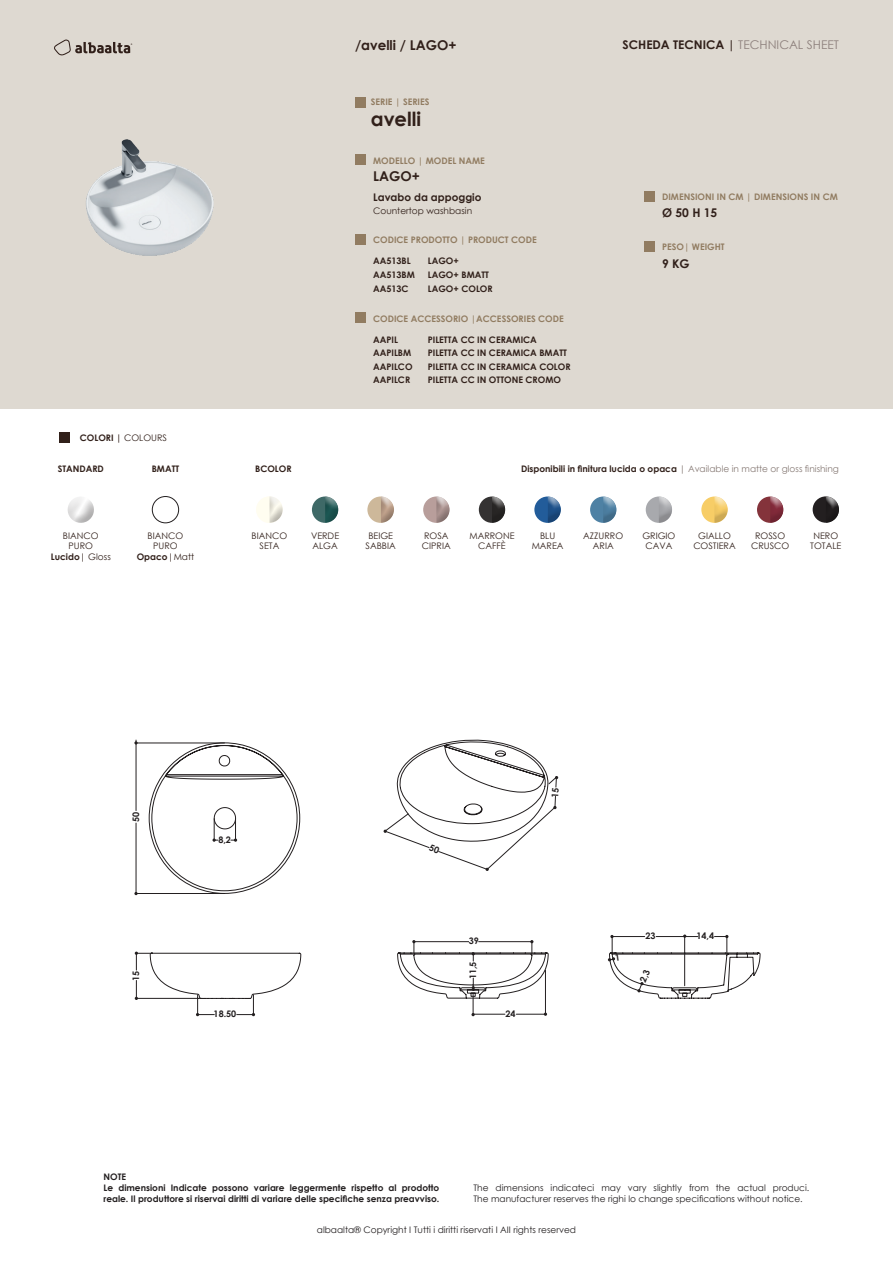
<style>
.page{position:relative;width:893px;height:1263px;background:#fff}
.page>*{position:absolute;margin:0;border:0;box-sizing:border-box;transform-origin:0 0}
.t1{font:700 19.5px "Century Gothic";color:#31201a}
.t2{font:700 13.5px "Century Gothic";color:#31201a}
.t3{font:700 12px "Century Gothic";color:#31201a}
.t4{font:700 10.5px "Century Gothic";color:#31201a}
.t5{font:700 9px "Century Gothic";color:#31201a}
.t6{font:9px/10.8px "Century Gothic";color:#231f20}
.t7{font:9px/10.8px "Century Gothic";color:#31201a;text-align:center}
.t8{font:700 9px/10.8px "Century Gothic";color:#231f20}
.t9{font:700 9px "Century Gothic";color:#917c61}
.s1{font-weight:400;color:#8d807c}
.s2{font-weight:400}
.s3{font-weight:400;color:#867974}
.s4{font-weight:700}
</style>
<div class="page">
<div style="left:0;top:0;width:893px;height:409px;background:#ded9d1"></div>
<div style="left:60px;top:432px;width:10px;height:10px;background:#31201a"></div>
<div style="left:256px;top:496px;width:27px;height:27px;background:#fffdf0;border-radius:50%"></div>
<div style="left:268px;top:494px;width:15px;height:16px;background:#fff;opacity:.75"></div>
<div style="left:268px;top:501px;width:15px;height:23px;background:#231f20;opacity:.2"></div>
<div style="left:367px;top:496px;width:27px;height:27px;background:#cdb89a;border-radius:50%"></div>
<div style="left:379px;top:494px;width:15px;height:16px;background:#fff;opacity:.75"></div>
<div style="left:379px;top:501px;width:15px;height:23px;background:#231f20;opacity:.2"></div>
<div style="left:423px;top:496px;width:26px;height:27px;background:#b89e9b;border-radius:50%"></div>
<div style="left:435px;top:494px;width:15px;height:16px;background:#fff;opacity:.75"></div>
<div style="left:435px;top:501px;width:15px;height:23px;background:#231f20;opacity:.2"></div>
<div style="left:312px;top:496px;width:26px;height:27px;background:#3e6967;border-radius:50%"></div>
<div style="left:324px;top:494px;width:15px;height:30px;background:#231f20;opacity:.21"></div>
<div style="left:324px;top:494px;width:15px;height:16px;background:#fff;opacity:.75"></div>
<div style="left:757px;top:496px;width:26px;height:27px;background:#84333b;border-radius:50%"></div>
<div style="left:769px;top:494px;width:15px;height:16px;background:#fff;opacity:.75"></div>
<div style="left:769px;top:502px;width:15px;height:22px;background:#231f20;opacity:.2"></div>
<div style="left:479px;top:496px;width:26px;height:27px;background:#343232;border-radius:50%"></div>
<div style="left:490px;top:494px;width:15px;height:16px;background:#fff;opacity:.75"></div>
<div style="left:490px;top:503px;width:15px;height:21px;background:#231f20;opacity:.2"></div>
<div style="left:534px;top:496px;width:27px;height:27px;background:#225c9a;border-radius:50%"></div>
<div style="left:546px;top:494px;width:15px;height:16px;background:#fff;opacity:.75"></div>
<div style="left:546px;top:503px;width:15px;height:21px;background:#231f20;opacity:.2"></div>
<div style="left:590px;top:496px;width:26px;height:27px;background:#4e81a4;border-radius:50%"></div>
<div style="left:602px;top:494px;width:15px;height:16px;background:#fff;opacity:.75"></div>
<div style="left:602px;top:503px;width:15px;height:21px;background:#231f20;opacity:.2"></div>
<div style="left:646px;top:496px;width:26px;height:27px;background:#a8a9ad;border-radius:50%"></div>
<div style="left:657px;top:494px;width:15px;height:16px;background:#fff;opacity:.75"></div>
<div style="left:657px;top:503px;width:15px;height:21px;background:#231f20;opacity:.2"></div>
<div style="left:701px;top:496px;width:27px;height:27px;background:#f7cd66;border-radius:50%"></div>
<div style="left:713px;top:494px;width:15px;height:16px;background:#fff;opacity:.75"></div>
<div style="left:713px;top:503px;width:15px;height:21px;background:#231f20;opacity:.2"></div>
<div style="left:813px;top:496px;width:26px;height:27px;background:#231f20;border-radius:50%"></div>
<div style="left:824px;top:494px;width:15px;height:16px;background:#fff;opacity:.75"></div>
<div style="left:824px;top:501px;width:15px;height:23px;background:#231f20;opacity:.2"></div>
<div style="left:152px;top:496px;width:27px;height:27px;border:1px solid #231f20;border-radius:50%"></div>
<svg style="left:67px;top:497px;width:27px;height:26px"></svg>
<div style="left:355px;top:155px;width:10px;height:10px;background:#917c61"></div>
<div style="left:355px;top:98px;width:10px;height:10px;background:#917c61"></div>
<div style="left:355px;top:234px;width:10px;height:10px;background:#917c61"></div>
<div style="left:355px;top:312px;width:10px;height:10px;background:#917c61"></div>
<div style="left:644px;top:241px;width:10px;height:10px;background:#917c61"></div>
<div style="left:644px;top:191px;width:10px;height:10px;background:#917c61"></div>
<svg style="left:54px;top:40px;width:78px;height:15px"></svg>
<img style="left:86px;top:139px;width:128px;height:117px">
<hr style="left:136px;top:743px;width:88px;height:1px;background:#231f20">
<hr style="left:136px;top:893px;width:89px;height:1px;background:#231f20">
<hr style="left:136px;top:740px;width:1px;height:70px;background:#231f20">
<hr style="left:136px;top:823px;width:1px;height:70px;background:#231f20">
<svg style="left:149px;top:742px;width:151px;height:152px"></svg>
<svg style="left:135px;top:951px;width:166px;height:65px"></svg>
<svg style="left:397px;top:940px;width:152px;height:76px"></svg>
<svg style="left:384px;top:739px;width:175px;height:132px"></svg>
<svg style="left:608px;top:934px;width:152px;height:65px"></svg>
<h2 class="t2" style="left:355px;top:35px;width:103px">/avelli / LAGO+</h2>
<p class="t9" style="left:371px;top:94px;width:60px">SERIE | SERIES</p>
<h1 class="t1" style="left:371px;top:104px;width:52px">avelli</h1>
<p class="t9" style="left:373px;top:154px;width:113px">MODELLO | MODEL NAME</p>
<h2 class="t2" style="left:373px;top:165px;width:48px">LAGO+</h2>
<p class="t4" style="left:373px;top:189px;width:110px">Lavabo da appoggio</p>
<p class="t7" style="left:373px;top:206px;width:101px">Countertop washbasin</p>
<p class="t9" style="left:373px;top:233px;width:165px">CODICE PRODOTTO | PRODUCT CODE</p>
<h3 class="t3" style="left:623px;top:35px;width:218px">SCHEDA TECNICA | <span class="s1">TECHNICAL SHEET</span></h3>
<p class="t9" style="left:662px;top:190px;width:177px">DIMENSIONI IN CM | DIMENSIONS IN CM</p>
<h3 class="t3" style="left:662px;top:204px;width:57px">Ø 50 H 15</h3>
<p class="t9" style="left:662px;top:240px;width:64px">PESO| WEIGHT</p>
<p class="t5" style="left:373px;top:254px;width:39px">AA513BL</p>
<p class="t5" style="left:428px;top:254px;width:33px">LAGO+</p>
<h3 class="t3" style="left:662px;top:255px;width:29px">9 KG</h3>
<p class="t5" style="left:373px;top:268px;width:43px">AA513BM</p>
<p class="t5" style="left:428px;top:268px;width:63px">LAGO+ BMATT</p>
<p class="t5" style="left:373px;top:282px;width:37px">AA513C</p>
<p class="t5" style="left:428px;top:282px;width:66px">LAGO+ COLOR</p>
<p class="t9" style="left:373px;top:311px;width:192px">CODICE ACCESSORIO |ACCESSORIES CODE</p>
<p class="t5" style="left:80px;top:431px;width:89px">COLORI | <span class="s2">COLOURS</span></p>
<p class="t5" style="left:373px;top:332px;width:26px">AAPIL</p>
<p class="t5" style="left:428px;top:332px;width:111px">PILETTA CC IN CERAMICA</p>
<p class="t5" style="left:373px;top:346px;width:40px">AAPILBM</p>
<p class="t5" style="left:428px;top:346px;width:141px">PILETTA CC IN CERAMICA BMATT</p>
<p class="t5" style="left:373px;top:360px;width:41px">AAPILCO</p>
<p class="t5" style="left:428px;top:360px;width:144px">PILETTA CC IN CERAMICA COLOR</p>
<p class="t5" style="left:373px;top:373px;width:39px">AAPILCR</p>
<p class="t5" style="left:428px;top:373px;width:135px">PILETTA CC IN OTTONE CROMO</p>
<p class="t5" style="left:58px;top:462px;width:48px">STANDARD</p>
<p class="t5" style="left:152px;top:462px;width:29px">BMATT</p>
<p class="t5" style="left:255px;top:462px;width:38px">BCOLOR</p>
<p class="t5" style="left:521px;top:462px;width:319px">Disponibili in finitura lucida o opaca <span class="s3">| Available in matte or gloss finishing</span></p>
<p class="t7" style="left:51px;top:530px;width:62px">BIANCO<br>PURO<br><span class="s4">Lucido</span>| Gloss</p>
<p class="t7" style="left:137px;top:530px;width:59px">BIANCO<br>PURO<br><span class="s4">Opaco</span>|Matt</p>
<p class="t7" style="left:252px;top:530px;width:37px">BIANCO<br>SETA</p>
<p class="t7" style="left:810px;top:530px;width:33px">NERO<br>TOTALE</p>
<p class="t7" style="left:311px;top:530px;width:30px;text-align:left">VERDE<br>ALGA</p>
<p class="t7" style="left:751px;top:530px;width:40px">ROSSO<br>CRUSCO</p>
<p class="t7" style="left:366px;top:530px;width:32px">BEIGE<br>SABBIA</p>
<p class="t7" style="left:422px;top:530px;width:30px;text-align:left">ROSA<br>CIPRIA</p>
<p class="t7" style="left:469px;top:530px;width:47px">MARRONE<br>CAFFÈ</p>
<p class="t7" style="left:532px;top:530px;width:33px">BLU<br>MAREA</p>
<p class="t7" style="left:583px;top:530px;width:41px">AZZURRO<br>ARIA</p>
<p class="t7" style="left:642px;top:530px;width:35px">GRIGIO<br>CAVA</p>
<p class="t7" style="left:693px;top:530px;width:44px">GIALLO<br>COSTIERA</p>
<p class="t8" style="left:130px;top:822px;width:12px;rotate:-90deg">50</p>
<p class="t8" style="left:130px;top:981px;width:12px;rotate:-90deg">15</p>
<p class="t8" style="left:218px;top:834px;width:14px">8,2</p>
<p class="t8" style="left:214px;top:1008px;width:24px">18.50</p>
<p class="t8" style="left:469px;top:935px;width:12px">39</p>
<p class="t8" style="left:467px;top:979px;width:19px;rotate:-90deg">11,5</p>
<p class="t8" style="left:506px;top:1008px;width:12px">24</p>
<p class="t8" style="left:645px;top:930px;width:12px">23</p>
<p class="t8" style="left:696px;top:930px;width:19px">14,4</p>
<p class="t8" style="left:103px;top:1171px;width:337px">NOTE<br>Le dimensioni Indicate possono variare leggermente rispetto al prodotto reale. Il produttore si riservai diritti di variare delle specifiche senza preavviso.</p>
<p class="t6" style="left:473px;top:1182px;width:337px">The dimensions indicateci may vary slightly from the actual produci.<br>The manufacturer reserves the righi lo change specifications without notice.</p>
<p class="t6" style="left:317px;top:1224px;width:261px">albaalta® Copyright I Tutti i diritti riservati I AII rights reserved</p>
</div>
